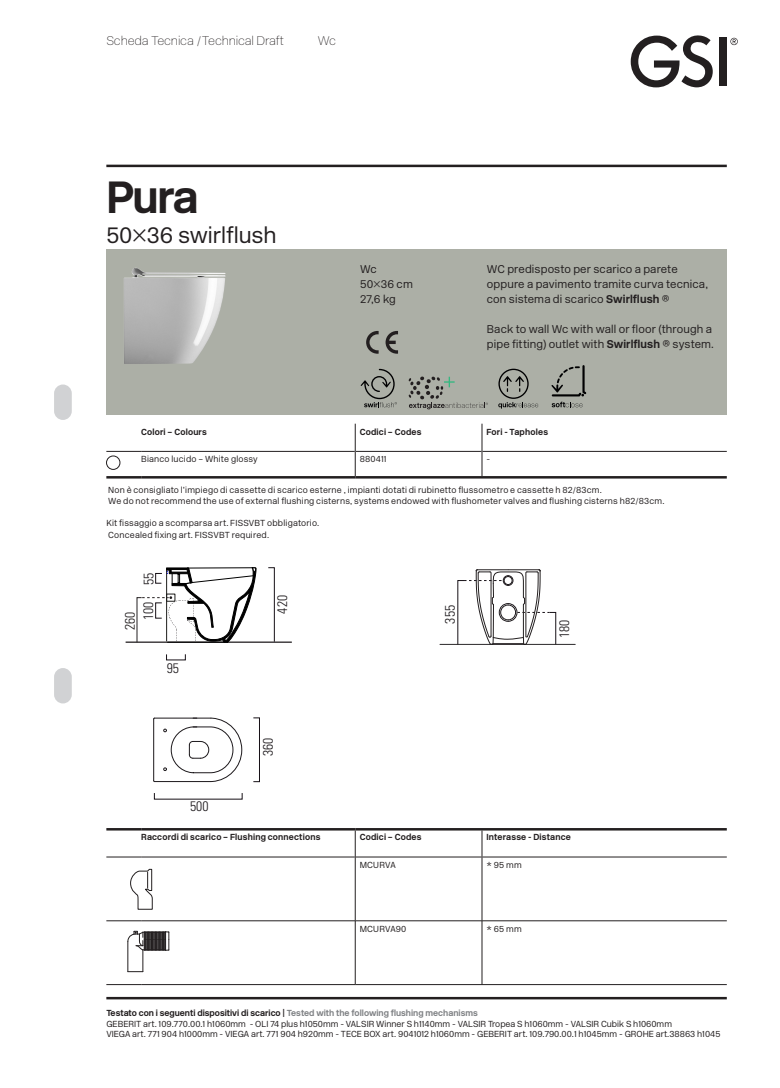
<style>
.page{position:relative;width:780px;height:1088px;background:#fff}
.page>*{position:absolute;margin:0;border:0;box-sizing:border-box;transform-origin:0 0}
.t1{font:700 45px "New Rail Alphabet";color:#231f20}
.t2{font:300 22.5px "New Rail Alphabet";letter-spacing:-.005em;color:#231f20}
.t3{font:300 condensed 13.75px "Univers LT Std";color:#1d191c}
.t4{font:300 condensed 13.75px "Univers LT Std";color:#231f20}
.t5{font:12.5px "New Rail Alphabet Off White";letter-spacing:-.015em;color:#231f20}
.t6{font:300 11.25px/15px "New Rail Alphabet";letter-spacing:.01em;color:#231f20}
.t7{font:300 8.75px "New Rail Alphabet";letter-spacing:.02em;color:#231f20}
.t8{font:300 8.75px "New Rail Alphabet";color:#231f20}
.t9{font:700 8.75px "New Rail Alphabet";letter-spacing:.015em;color:#231f20}
.s1{font-weight:700}
.s2{color:#808285}
</style>
<div class="page">
<div style="left:54px;top:384px;width:18px;height:36px;background:#d1d2d4;border-radius:9px"></div>
<div style="left:54px;top:668px;width:18px;height:35px;background:#d1d2d4;border-radius:9px"></div>
<svg style="left:630px;top:35px;width:82px;height:52px"></svg>
<div style="left:719px;top:38px;width:7px;height:48px;background:#231f20"></div>
<svg style="left:730px;top:38px;width:7px;height:7px"></svg>
<div style="left:106px;top:250px;width:620px;height:165px;background:#acafa6"></div>
<hr style="left:106px;top:165px;width:620px;height:2px;background:#231f20">
<svg style="left:366px;top:331px;width:12px;height:23px"></svg>
<svg style="left:385px;top:331px;width:13px;height:23px"></svg>
<hr style="left:106px;top:451px;width:35px;height:1px;background:#231f20">
<hr style="left:141px;top:451px;width:214px;height:1px;background:#231f20">
<hr style="left:356px;top:451px;width:125px;height:1px;background:#231f20">
<hr style="left:482px;top:451px;width:244px;height:1px;background:#231f20">
<hr style="left:106px;top:476px;width:35px;height:2px;background:#231f20">
<hr style="left:141px;top:476px;width:214px;height:2px;background:#231f20">
<hr style="left:482px;top:476px;width:244px;height:2px;background:#231f20">
<svg style="left:355px;top:424px;width:1px;height:52px"></svg>
<svg style="left:481px;top:424px;width:1px;height:52px"></svg>
<hr style="left:355px;top:476px;width:127px;height:2px;background:#231f20">
<div style="left:106px;top:456px;width:14px;height:13px;border:1px solid #231f20;border-radius:50%"></div>
<hr style="left:106px;top:857px;width:35px;height:1px;background:#231f20">
<hr style="left:141px;top:857px;width:214px;height:1px;background:#231f20">
<hr style="left:356px;top:857px;width:125px;height:1px;background:#231f20">
<hr style="left:482px;top:857px;width:244px;height:1px;background:#231f20">
<svg style="left:355px;top:830px;width:1px;height:27px"></svg>
<svg style="left:481px;top:830px;width:1px;height:27px"></svg>
<hr style="left:355px;top:857px;width:1px;height:63px;background:#231f20">
<hr style="left:481px;top:857px;width:1px;height:63px;background:#231f20">
<hr style="left:355px;top:921px;width:1px;height:63px;background:#231f20">
<hr style="left:481px;top:921px;width:1px;height:63px;background:#231f20">
<hr style="left:106px;top:920px;width:35px;height:1px;background:#231f20">
<hr style="left:141px;top:920px;width:214px;height:1px;background:#231f20">
<hr style="left:355px;top:920px;width:127px;height:1px;background:#231f20">
<hr style="left:482px;top:920px;width:244px;height:1px;background:#231f20">
<hr style="left:106px;top:984px;width:35px;height:1px;background:#231f20">
<hr style="left:141px;top:984px;width:214px;height:1px;background:#231f20">
<hr style="left:355px;top:984px;width:127px;height:1px;background:#231f20">
<hr style="left:482px;top:984px;width:244px;height:1px;background:#231f20">
<hr style="left:106px;top:828px;width:35px;height:2px;background:#231f20">
<hr style="left:141px;top:828px;width:214px;height:2px;background:#231f20">
<hr style="left:355px;top:828px;width:127px;height:2px;background:#231f20">
<hr style="left:482px;top:828px;width:244px;height:2px;background:#231f20">
<svg style="left:130px;top:869px;width:23px;height:40px"></svg>
<svg style="left:127px;top:931px;width:43px;height:41px"></svg>
<svg style="left:360px;top:369px;width:37px;height:38px"></svg>
<svg style="left:498px;top:369px;width:40px;height:40px"></svg>
<svg style="left:551px;top:402px;width:31px;height:5px"></svg>
<svg style="left:551px;top:365px;width:35px;height:31px"></svg>
<svg style="left:408px;top:376px;width:80px;height:33px"></svg>
<hr style="left:106px;top:997px;width:620px;height:2px;background:#231f20">
<svg style="left:268px;top:567px;width:7px;height:74px"></svg>
<hr style="left:126px;top:641px;width:166px;height:2px;background:#1d191c">
<svg style="left:137px;top:567px;width:120px;height:76px"></svg>
<div style="left:253px;top:718px;width:7px;height:64px;border:1px solid #161016"></div>
<hr style="left:153px;top:719px;width:1px;height:62px;background:#1d191c">
<hr style="left:154px;top:718px;width:57px;height:1px;background:#1d191c">
<hr style="left:154px;top:781px;width:57px;height:1px;background:#1d191c">
<svg style="left:163px;top:717px;width:80px;height:83px"></svg>
<hr style="left:439px;top:644px;width:136px;height:1px;background:#1d191c">
<svg style="left:457px;top:569px;width:99px;height:76px"></svg>
<img style="left:124px;top:268px;width:102px;height:96px">
<h3 class="t5" style="left:106px;top:32px;width:179px">Scheda Tecnica /Technical Draft</h3>
<p class="t5" style="left:318px;top:32px;width:20px">Wc</p>
<p class="t1" style="left:106px;top:167px;width:94px">Pura</p>
<p class="t2" style="left:106px;top:220px;width:172px">50×36 swirlflush</p>
<p class="t6" style="left:360px;top:261px;width:18px">Wc</p>
<p class="t6" style="left:360px;top:276px;width:54px">50×36 cm</p>
<p class="t6" style="left:360px;top:291px;width:37px">27,6 kg</p>
<p class="t6" style="left:487px;top:261px;width:192px">WC predisposto per scarico a parete</p>
<p class="t6" style="left:487px;top:276px;width:223px">oppure a pavimento tramite curva tecnica,</p>
<p class="t6" style="left:487px;top:291px;width:184px">con sistema di scarico <span class="s1">Swirlflush ®</span></p>
<p class="t6" style="left:487px;top:321px;width:228px">Back to wall Wc with wall or floor (through a pipe fitting) outlet with <span class="s1">Swirlflush ®</span> system.</p>
<p class="t3" style="left:546px;top:336px;width:20px;rotate:-90deg">360</p>
<p class="t9" style="left:141px;top:426px;width:67px">Colori – Colours</p>
<p class="t9" style="left:359px;top:426px;width:63px">Codici – Codes</p>
<p class="t9" style="left:486px;top:426px;width:63px">Fori - Tapholes</p>
<p class="t7" style="left:141px;top:453px;width:118px">Bianco lucido – White glossy</p>
<p class="t7" style="left:359px;top:453px;width:28px">880411</p>
<p class="t7" style="left:486px;top:453px;width:5px">-</p>
<p class="t7" style="left:108px;top:484px;width:495px">Non è consigliato l’impiego di cassette di scarico esterne , impianti dotati di rubinetto flussometro e cassette h 82/83cm.</p>
<p class="t7" style="left:108px;top:495px;width:557px">We do not recommend the use of external flushing cisterns, systems endowed with flushometer valves and flushing cisterns h82/83cm.</p>
<p class="t7" style="left:106px;top:517px;width:214px">Kit fissaggio a scomparsa art. FISSVBT obbligatorio.</p>
<p class="t7" style="left:108px;top:529px;width:162px">Concealed fixing art. FISSVBT required.</p>
<p class="t4" style="left:122px;top:630px;width:20px;rotate:-90deg">260</p>
<p class="t3" style="left:140px;top:620px;width:49px;rotate:-90deg">100 55</p>
<p class="t3" style="left:167px;top:660px;width:14px">95</p>
<p class="t3" style="left:190px;top:798px;width:20px">500</p>
<p class="t3" style="left:274px;top:613px;width:20px;rotate:-90deg">420</p>
<p class="t3" style="left:259px;top:756px;width:20px;rotate:-90deg">360</p>
<p class="t3" style="left:442px;top:623px;width:20px;rotate:-90deg">355</p>
<p class="t3" style="left:556px;top:638px;width:20px;rotate:-90deg">180</p>
<p class="t9" style="left:141px;top:831px;width:181px">Raccordi di scarico – Flushing connections</p>
<p class="t9" style="left:359px;top:831px;width:63px">Codici – Codes</p>
<p class="t9" style="left:486px;top:831px;width:86px">Interasse - Distance</p>
<p class="t7" style="left:359px;top:859px;width:37px">MCURVA</p>
<p class="t7" style="left:486px;top:859px;width:37px">* 95 mm</p>
<p class="t7" style="left:359px;top:923px;width:48px">MCURVA90</p>
<p class="t7" style="left:486px;top:923px;width:37px">* 65 mm</p>
<p class="t9" style="left:106px;top:1007px;width:373px">Testato con i seguenti dispositivi di scarico | <span class="s2">Tested with the following flushing mechanisms</span></p>
<p class="t8" style="left:106px;top:1018px;width:567px">GEBERIT art. 109.770.00.1 h1060mm - OLI 74 plus h1050mm - VALSIR Winner S h1140mm - VALSIR Tropea S h1060mm - VALSIR Cubik S h1060mm</p>
<p class="t8" style="left:106px;top:1028px;width:615px">VIEGA art. 771 904 h1000mm - VIEGA art. 771 904 h920mm - TECE BOX art. 9041012 h1060mm - GEBERIT art. 109.790.00.1 h1045mm - GROHE art.38863 h1045</p>
<p class="t3" style="left:155px;top:1044px;width:20px;rotate:-90deg">355</p>
</div>
